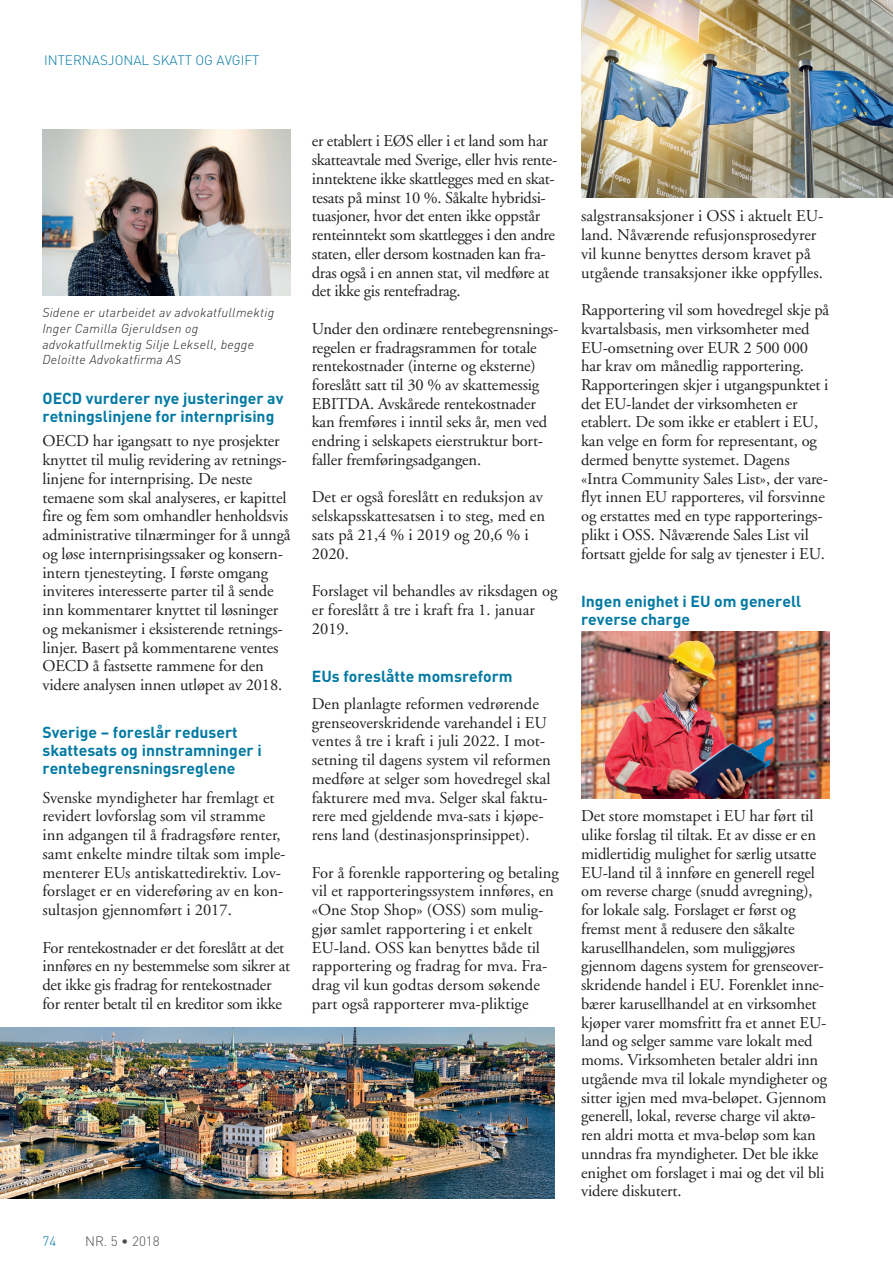
<style>
.page{position:relative;width:893px;height:1263px;background:#fff}
.page>*{position:absolute;margin:0;border:0;box-sizing:border-box;transform-origin:0 0}
.t1{font:16.5px/18.8px "Adobe Garamond";letter-spacing:-.01em;color:#231f20}
.t2{font:700 15.75px/18px "DIN";color:#0079a3}
.t3{font:300 13.5px "DIN";color:#0079a3}
.t4{font:300 13.5px "DIN";color:#4b4c4d}
.t5{font:italic 300 12.75px/15.8px "DIN";letter-spacing:.02em;color:#231f20}
</style>
<div class="page">
<img style="left:42px;top:130px;width:249px;height:165px">
<img style="left:581px;top:0;width:312px;height:197px">
<img style="left:581px;top:631px;width:248px;height:168px">
<img style="left:0;top:1028px;width:554px;height:170px">
<p class="t3" style="left:44px;top:52px;width:217px">INTERNASJONAL SKATT OG AVGIFT</p>
<p class="t5" style="left:42px;top:304px;width:233px">Sidene er utarbeidet av advokatfullmektig Inger Camilla Gjeruldsen og advokatfullmektig Silje Leksell, begge Deloitte Advokatfirma AS</p>
<p class="t2" style="left:43px;top:389px;width:242px">OECD vurderer nye justeringer av retningslinjene for internprising</p>
<p class="t1" style="left:43px;top:432px;width:250px">OECD har igangsatt to nye prosjekter knyttet til mulig revidering av retnings&shy;linjene for internprising. De neste temaene som skal analyseres, er kapittel fire og fem som omhandler henholdsvis administrative tilnærminger for å unngå og løse internprisingssaker og konsern&shy;intern tjenesteyting. I første omgang inviteres interesserte parter til å sende inn kommentarer knyttet til løsninger og mekanismer i eksisterende retnings&shy;linjer. Basert på kommentarene ventes OECD å fastsette rammene for den videre analysen innen utløpet av 2018.</p>
<p class="t2" style="left:43px;top:722px;width:221px">Sverige – foreslår redusert skattesats og innstramninger i rentebegrensningsreglene</p>
<p class="t1" style="left:43px;top:788px;width:245px">Svenske myndigheter har fremlagt et revidert lovforslag som vil stramme inn adgangen til å fradragsføre renter, samt enkelte mindre tiltak som imple&shy;menterer EUs antiskattedirektiv. Lov&shy;forslaget er en videreføring av en kon&shy;sultasjon gjennomført i 2017.</p>
<p class="t1" style="left:43px;top:938px;width:249px">For rentekostnader er det foreslått at det innføres en ny bestemmelse som sikrer at det ikke gis fradrag for rentekostnader for renter betalt til en kreditor som ikke</p>
<p class="t1" style="left:312px;top:132px;width:247px">er etablert i EØS eller i et land som har skatteavtale med Sverige, eller hvis rente&shy;inntektene ikke skattlegges med en skat&shy;tesats på minst 10 %. Såkalte hybridsi&shy;tuasjoner, hvor det enten ikke oppstår renteinntekt som skattlegges i den andre staten, eller dersom kostnaden kan fra&shy;dras også i en annen stat, vil medføre at det ikke gis rentefradrag.</p>
<p class="t1" style="left:312px;top:320px;width:248px">Under den ordinære rentebegrensnings&shy;regelen er fradragsrammen for totale rentekostnader (interne og eksterne) foreslått satt til 30 % av skattemessig EBITDA. Avskårede rentekostnader kan fremføres i inntil seks år, men ved endring i selskapets eierstruktur bort&shy;faller fremføringsadgangen.</p>
<p class="t1" style="left:312px;top:488px;width:235px">Det er også foreslått en reduksjon av selskapsskattesatsen i to steg, med en sats på 21,4 % i 2019 og 20,6 % i<br>2020.</p>
<p class="t1" style="left:312px;top:582px;width:247px">Forslaget vil behandles av riksdagen og er foreslått å tre i kraft fra 1. januar<br>2019.</p>
<p class="t2" style="left:312px;top:666px;width:202px">EUs foreslåtte momsreform</p>
<p class="t1" style="left:312px;top:695px;width:241px">Den planlagte reformen vedrørende grenseoverskridende varehandel i EU ventes å tre i kraft i juli 2022. I mot&shy;setning til dagens system vil reformen medføre at selger som hovedregel skal fakturere med mva. Selger skal faktu&shy;rere med gjeldende mva-sats i kjøpe&shy;rens land (destinasjonsprinsippet).</p>
<p class="t1" style="left:312px;top:863px;width:249px">For å forenkle rapportering og betaling vil et rapporteringssystem innføres, en «One Stop Shop» (OSS) som mulig&shy;gjør samlet rapportering i et enkelt EU-land. OSS kan benyttes både til rapportering og fradrag for mva. Fra&shy;drag vil kun godtas dersom søkende part også rapporterer mva-pliktige</p>
<p class="t3" style="left:43px;top:1232px;width:16px">74</p>
<p class="t4" style="left:85px;top:1232px;width:76px">NR. 5 • 2018</p>
<p class="t1" style="left:581px;top:207px;width:244px">salgstransaksjoner i OSS i aktuelt EU&shy;land. Nåværende refusjonsprosedyrer vil kunne benyttes dersom kravet på utgående transaksjoner ikke oppfylles.</p>
<p class="t1" style="left:581px;top:301px;width:250px">Rapportering vil som hovedregel skje på kvartalsbasis, men virksomheter med EU-omsetning over EUR 2 500 000 har krav om månedlig rapportering.<br>Rapporteringen skjer i utgangspunktet i det EU-landet der virksomheten er etablert. De som ikke er etablert i EU, kan velge en form for representant, og dermed benytte systemet. Dagens «Intra Community Sales List», der vare&shy;flyt innen EU rapporteres, vil forsvinne og erstattes med en type rapporterings&shy;plikt i OSS. Nåværende Sales List vil fortsatt gjelde for salg av tjenester i EU.</p>
<p class="t2" style="left:581px;top:591px;width:222px">Ingen enighet i EU om generell reverse charge</p>
<p class="t1" style="left:581px;top:807px;width:247px">Det store momstapet i EU har ført til ulike forslag til tiltak. Et av disse er en midlertidig mulighet for særlig utsatte EU-land til å innføre en generell regel om reverse charge (snudd avregning), for lokale salg. Forslaget er først og fremst ment å redusere den såkalte karusellhandelen, som muliggjøres gjennom dagens system for grenseover&shy;skridende handel i EU. Forenklet inne&shy;bærer karusellhandel at en virksomhet kjøper varer momsfritt fra et annet EU&shy;land og selger samme vare lokalt med moms. Virksomheten betaler aldri inn utgående mva til lokale myndigheter og sitter igjen med mva-beløpet. Gjennom generell, lokal, reverse charge vil aktø&shy;ren aldri motta et mva-beløp som kan unndras fra myndigheter. Det ble ikke enighet om forslaget i mai og det vil bli videre diskutert.</p>
</div>
